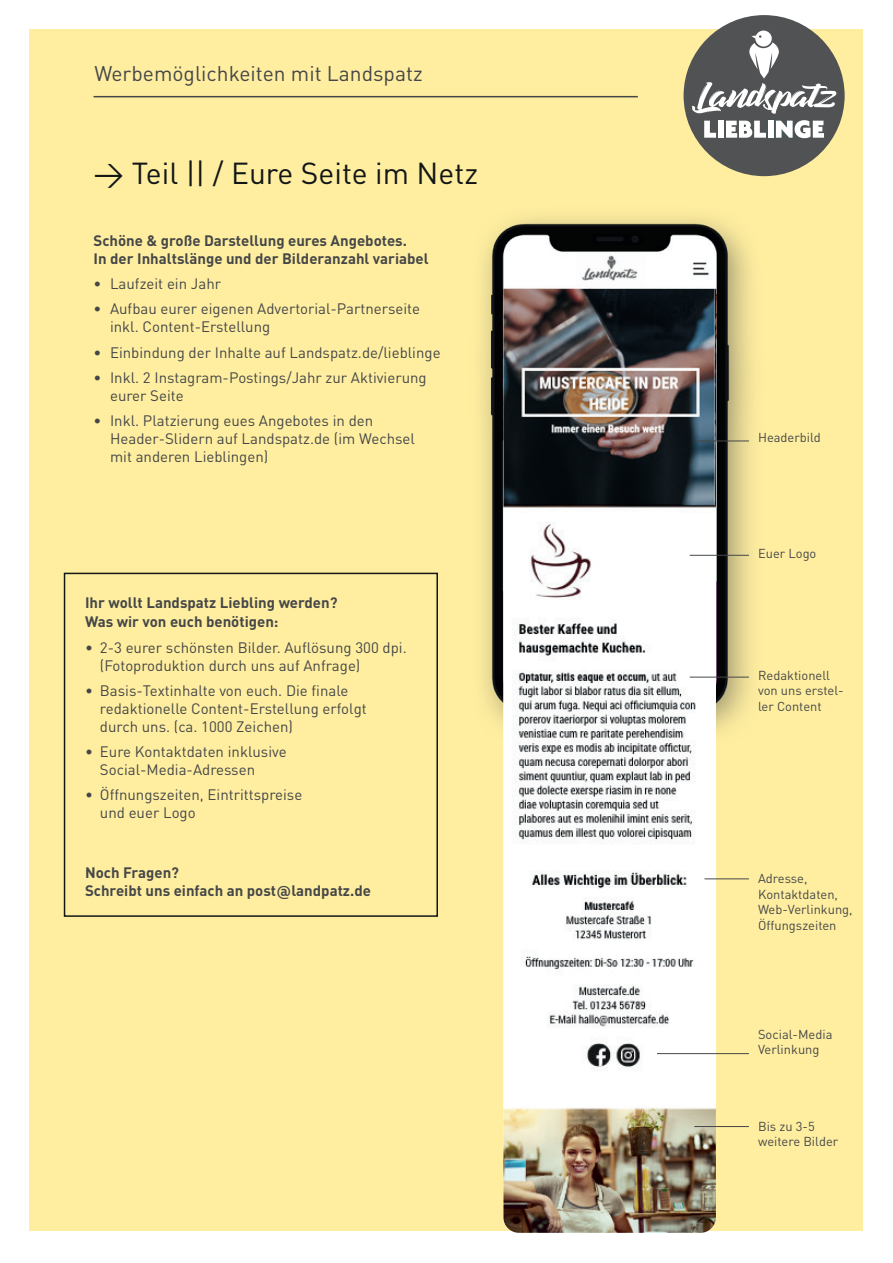
<style>
.page{position:relative;width:893px;height:1263px;background:#fff}
.page>*{position:absolute;margin:0;border:0;box-sizing:border-box;transform-origin:0 0}
.t1{font:30px "DIN";color:#121617}
.t2{font:21px "DIN";color:#454748}
.t3{font:15px/18px "DIN";color:#454748}
.t4{font:700 15px/18px "DIN";color:#454748}
.t5{font:12.9px/15.5px "DIN";color:#454748}
.s1{font-family:"Corbel"}
</style>
<div class="page">
<div style="left:30px;top:30px;width:833px;height:1201px;background:#ffeea0"></div>
<hr style="left:94px;top:96px;width:544px;height:1px;background:#454748">
<img style="left:482px;top:218px;width:270px;height:513px">
<img style="left:503px;top:289px;width:213px;height:944px">
<hr style="left:695px;top:441px;width:54px;height:1px;background:#454748">
<hr style="left:694px;top:1126px;width:55px;height:1px;background:#454748">
<hr style="left:690px;top:677px;width:59px;height:1px;background:#454748">
<hr style="left:704px;top:878px;width:45px;height:1px;background:#454748">
<hr style="left:657px;top:1053px;width:92px;height:1px;background:#454748">
<hr style="left:690px;top:555px;width:59px;height:1px;background:#454748">
<div style="left:64px;top:573px;width:374px;height:344px;border:2px solid #121617"></div>
<div style="left:684px;top:15px;width:161px;height:161px;background:#505253;border-radius:50%"></div>
<div style="left:765px;top:118px;width:11px;height:22px;background:#495457"></div>
<div style="left:774px;top:118px;width:21px;height:22px;background:#4a5457"></div>
<svg style="left:692px;top:31px;width:147px;height:107px"></svg>
<h2 class="t2" style="left:94px;top:60px;width:330px">Werbemöglichkeiten mit Landspatz</h2>
<h1 class="t1" style="left:94px;top:154px;width:386px">&gt; Teil || / Eure Seite im Netz</h1>
<p class="t4" style="left:94px;top:231px;width:337px">Schöne &amp; große Darstellung eures Angebotes.<br>In der Inhaltslänge und der Bilderanzahl variabel</p>
<p class="t3" style="left:94px;top:275px;width:129px">• Laufzeit ein Jahr</p>
<p class="t3" style="left:110px;top:300px;width:311px;text-indent:-16px">• Aufbau eurer eigenen Advertorial-Partnerseite inkl. Content-Erstellung</p>
<p class="t3" style="left:94px;top:343px;width:349px">• Einbindung der Inhalte auf Landspatz.de/lieblinge</p>
<p class="t3" style="left:110px;top:368px;width:318px;text-indent:-16px">• Inkl. 2 Instagram-Postings/Jahr zur Aktivierung eurer Seite</p>
<p class="t3" style="left:110px;top:411px;width:306px;text-indent:-16px">• Inkl. Platzierung eues Angebotes in den<br>Header-Slidern auf Landspatz.de (im Wechsel mit anderen Lieblingen)</p>
<p class="t4" style="left:85px;top:592px;width:254px;line-height:19.2px">Ihr wollt Landspatz Liebling werden?<br>Was wir von euch benötigen:</p>
<p class="t3" style="left:100px;top:638px;width:308px;text-indent:-15px">• 2-3 eurer schönsten Bilder. Auflösung 300 dpi. (Fotoproduktion durch uns auf Anfrage)</p>
<p class="t3" style="left:100px;top:681px;width:268px;text-indent:-15px">• Basis-Textinhalte von euch. Die finale redaktionelle Content-Erstellung erfolgt durch uns. (ca. 1000 Zeichen)</p>
<p class="t3" style="left:100px;top:742px;width:188px;text-indent:-15px">• Eure Kontaktdaten inklusive<br>Social-Media-Adressen</p>
<p class="t3" style="left:100px;top:786px;width:204px;text-indent:-15px">• Öffnungszeiten, Eintrittspreise und euer Logo</p>
<p class="t4" style="left:85px;top:863px;width:288px">Noch Fragen?<br>Schreibt uns einfach an post<span class="s1">@</span>landpatz.de</p>
<p class="t5" style="left:758px;top:430px;width:64px">Headerbild</p>
<p class="t5" style="left:758px;top:545px;width:60px">Euer Logo</p>
<p class="t5" style="left:758px;top:667px;width:87px">Redaktionell von uns erstel&shy;ler Content</p>
<p class="t5" style="left:758px;top:870px;width:96px">Adresse,<br>Kontaktdaten,<br>Web-Verlinkung,<br>Öffungszeiten</p>
<p class="t5" style="left:758px;top:1026px;width:76px">Social-Media<br>Verlinkung</p>
<p class="t5" style="left:758px;top:1118px;width:82px">Bis zu 3-5 weitere Bilder</p>
</div>
